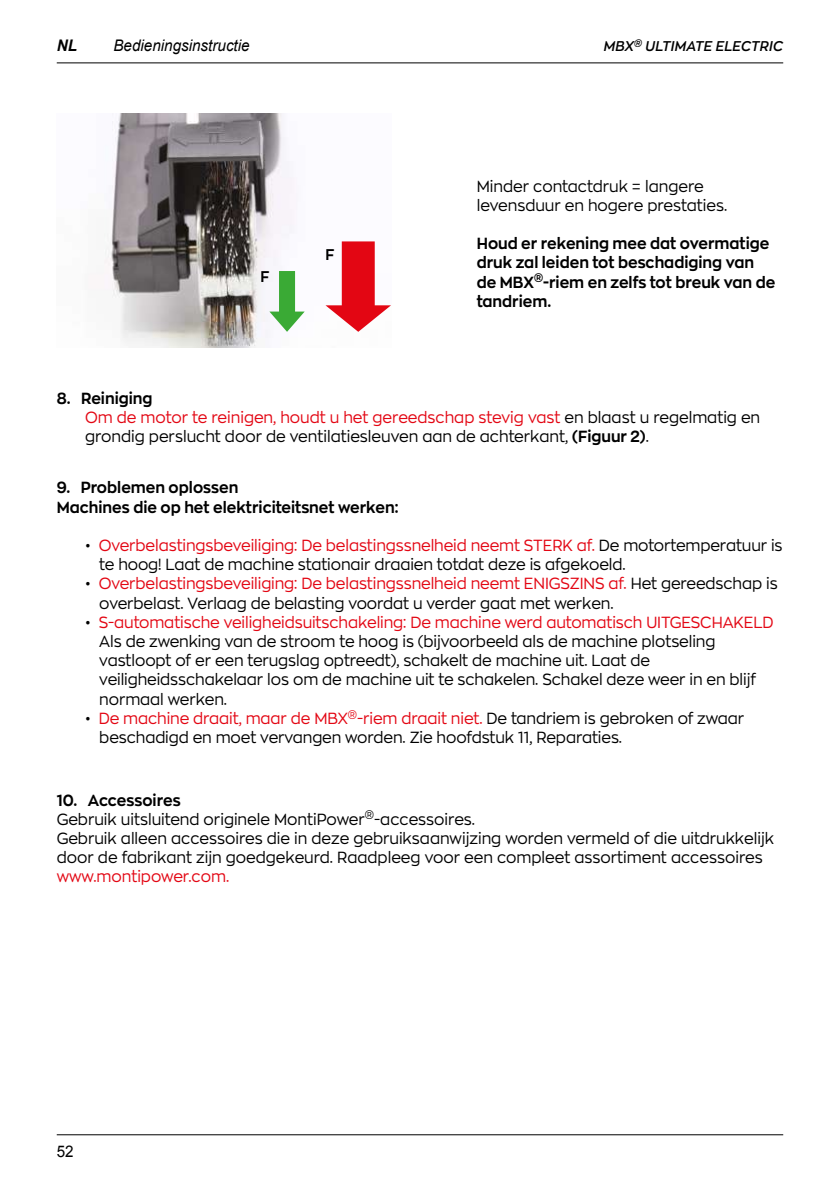
<style>
.page{position:relative;width:840px;height:1191px;background:#fff}
.page>*{position:absolute;margin:0;border:0;box-sizing:border-box;transform-origin:0 0}
.t1{font:16px/19.2px "Zona Pro";letter-spacing:-.005em;color:#000;scale:.95 1}
.t2{font:700 16px/19.2px "Zona Pro";color:#000;scale:.95 1}
.t3{font:italic 16px "Arial";color:#000;scale:.95 1}
.t4{font:16px "Zona Pro";color:#e30613;scale:.95 1}
.t5{font:italic 700 16px "Arial";color:#000;scale:.95 1}
.t6{font:16px "Arial";color:#000;scale:.95 1}
.t7{font:700 15.4px "Zona Pro";color:#000;scale:.95 1}
.t8{font:italic 600 14px "Zona Pro";letter-spacing:.015em;color:#000;scale:.95 1}
.s1{font-weight:700}
.s2{color:#e30613}
</style>
<div class="page">
<hr style="left:57px;top:62px;width:725px;height:1px;background:#000">
<hr style="left:57px;top:1134px;width:725px;height:1px;background:#000">
<img style="left:104px;top:113px;width:201px;height:235px">
<svg style="left:269px;top:271px;width:35px;height:61px"></svg>
<svg style="left:325px;top:241px;width:66px;height:91px"></svg>
<p class="t5" style="left:57px;top:35px;width:23px">NL</p>
<p class="t3" style="left:113px;top:35px;width:145px">Bedieningsinstructie</p>
<p class="t7" style="left:260px;top:267px;width:11px">F</p>
<p class="t7" style="left:325px;top:245px;width:11px">F</p>
<p class="t8" style="left:603px;top:37px;width:190px">MBX<sup>®</sup> ULTIMATE ELECTRIC</p>
<p class="t1" style="left:476px;top:176px;width:265px">Minder contactdruk = langere levensduur en hogere prestaties.</p>
<p class="t2" style="left:476px;top:233px;width:316px">Houd er rekening mee dat overmatige druk zal leiden tot beschadiging van de MBX<sup>®</sup>-riem en zelfs tot breuk van de tandriem.</p>
<p class="t1" style="left:85px;top:388px;width:711px;text-indent:-28px"><span class="s1">8. Reiniging<br></span><span class="s2">Om de motor te reinigen, houdt u het gereedschap stevig vast</span> en blaast u regelmatig en grondig perslucht door de ventilatiesleuven aan de achterkant, <span class="s1">(Figuur 2)</span>.</p>
<p class="t2" style="left:57px;top:478px;width:361px">9. Problemen oplossen<br>Machines die op het elektriciteitsnet werken:</p>
<p class="t1" style="left:99px;top:535px;width:720px;text-indent:-14px">• <span class="s2">Overbelastingsbeveiliging: De belastingssnelheid neemt STERK af.</span> De motortemperatuur is te hoog! Laat de machine stationair draaien totdat deze is afgekoeld.</p>
<p class="t1" style="left:99px;top:573px;width:715px;text-indent:-14px">• <span class="s2">Overbelastingsbeveiliging: De belastingssnelheid neemt ENIGSZINS af.</span> Het gereedschap is overbelast. Verlaag de belasting voordat u verder gaat met werken.</p>
<p class="t1" style="left:99px;top:612px;width:710px;text-indent:-14px">• <span class="s2">S-automatische veiligheidsuitschakeling: De machine werd automatisch UITGESCHAKELD </span>Als de zwenking van de stroom te hoog is (bijvoorbeeld als de machine plotseling vastloopt of er een terugslag optreedt), schakelt de machine uit. Laat de veiligheidsschakelaar los om de machine uit te schakelen. Schakel deze weer in en blijf normaal werken.</p>
<p class="t1" style="left:99px;top:708px;width:680px;text-indent:-14px">• <span class="s2">De machine draait, maar de MBX</span><sup>®</sup><span class="s2">-riem draait niet.</span> De tandriem is gebroken of zwaar beschadigd en moet vervangen worden. Zie hoofdstuk 11, Reparaties.</p>
<p class="t1" style="left:57px;top:789px;width:756px"><span class="s1">10. Accessoires<br></span>Gebruik uitsluitend originele MontiPower<sup>®</sup>-accessoires.<br>Gebruik alleen accessoires die in deze gebruiksaanwijzing worden vermeld of die uitdrukkelijk door de fabrikant zijn goedgekeurd. Raadpleeg voor een compleet assortiment accessoires</p>
<p class="t4" style="left:57px;top:866px;width:183px">www.montipower.com.</p>
<p class="t6" style="left:57px;top:1141px;width:19px">52</p>
</div>
